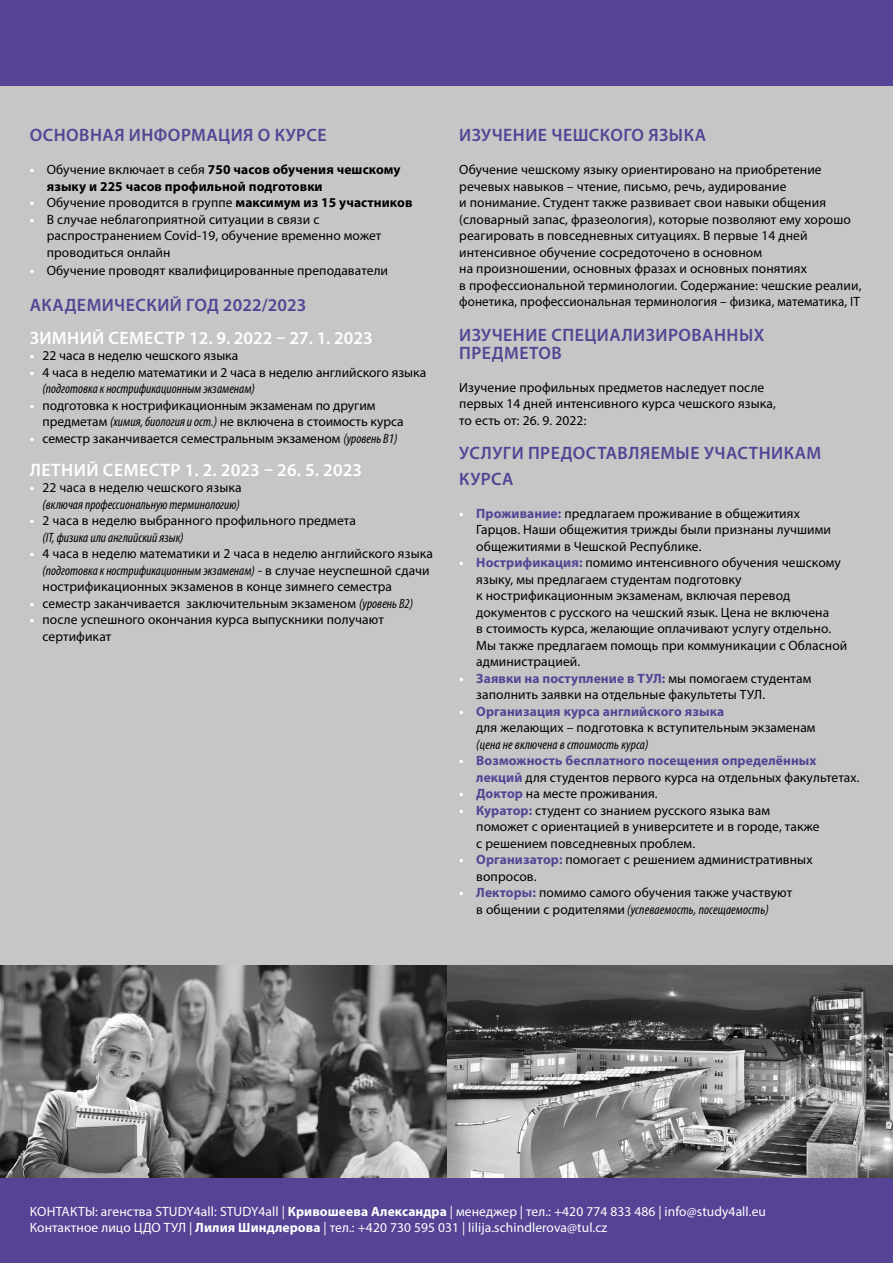
<style>
.page{position:relative;width:893px;height:1263px;background:#fff}
.page>*{position:absolute;margin:0;border:0;box-sizing:border-box;transform-origin:0 0}
.t1{font:600 18px/18px "Myriad Pro";letter-spacing:.03em;color:#554495}
.t2{font:600 18px "Myriad Pro";letter-spacing:.02em;color:#fff}
.t3{font:13.5px/16.5px "Myriad Pro";letter-spacing:.01em;color:#000}
.t4{font:13.5px/16.5px "Myriad Pro";letter-spacing:.01em;color:#fff}
.t5{font:700 13.5px/16.5px "Myriad Pro";letter-spacing:.01em;color:#554495}
.t6{font:italic condensed 13.5px/16.5px "Myriad Pro";color:#000;text-align:right}
.t7{font:700 13.5px/16.5px "Myriad Pro";letter-spacing:.01em;color:#000}
.s1{color:#fff}
.s2{font-weight:400}
.s3{font-weight:700;color:#fff}
.s4{font-weight:700}
.s5{font-style:italic;font-stretch:condensed}
.s6{font-weight:700;font-style:normal;font-stretch:normal;color:#fff}
.s7{font-style:normal;font-stretch:normal}
.s8{font-weight:700;color:#554495}
.s9{font-weight:400;color:#000}
</style>
<div class="page">
<div style="left:0;top:1178px;width:893px;height:85px;background:#554495"></div>
<div style="left:0;top:85px;width:893px;height:923px;background:#c6c6c6"></div>
<img style="left:0;top:965px;width:893px;height:213px">
<div style="left:0;top:0;width:893px;height:85px;background:#554495"></div>
<h1 class="t1" style="left:30px;top:126px;width:298px">ОСНОВНАЯ ИНФОРМАЦИЯ О КУРСЕ</h1>
<p class="t7" style="left:47px;top:161px;width:355px;text-indent:-17px"><span class="s1">•</span> <span class="s2">Обучение включает в себя</span> 750 часов обучения чешскому языку и 225 часов профильной подготовки</p>
<p class="t3" style="left:30px;top:194px;width:384px"><span class="s3">•</span> Обучение проводится в группе <span class="s4">максимум из 15 участников</span></p>
<p class="t3" style="left:47px;top:211px;width:336px;text-indent:-17px"><span class="s3">•</span> В случае неблагоприятной ситуации в связи с распространением Covid-19, обучение временно может проводиться онлайн</p>
<p class="t3" style="left:30px;top:262px;width:360px"><span class="s3">•</span> Обучение проводят квалифицированные преподаватели</p>
<h1 class="t1" style="left:30px;top:295px;width:278px">АКАДЕМИЧЕСКИЙ ГОД 2022/2023</h1>
<h1 class="t2" style="left:30px;top:326px;width:345px">ЗИМНИЙ СЕМЕСТР 12. 9. 2022 – 27. 1. 2023</h1>
<p class="t3" style="left:30px;top:347px;width:210px"><span class="s3">•</span> 22 часа в неделю чешского языка</p>
<p class="t3" style="left:43px;top:364px;width:385px;text-indent:-13px"><span class="s3">•</span> 4 часа в неделю математики и 2 часа в неделю английского языка <span class="s5">(подготовка к нострификационным экзаменам)</span></p>
<p class="t3" style="left:43px;top:397px;width:363px;text-indent:-13px"><span class="s3">•</span> подготовка к нострификационным экзаменам по другим предметам <span class="s5">(химия, биология и ост.)</span> не включена в стоимость курса</p>
<p class="t3" style="left:30px;top:430px;width:369px"><span class="s3">•</span> семестр заканчивается семестральным экзаменом <span class="s5">(уровень B1)</span></p>
<h1 class="t2" style="left:30px;top:458px;width:334px">ЛЕТНИЙ СЕМЕСТР 1. 2. 2023 – 26. 5. 2023</h1>
<p class="t6" style="left:30px;top:479px;width:213px"><span class="s6">•</span> <span class="s7">22 часа в неделю чешского языка </span>(включая профессиональную терминологию)</p>
<p class="t3" style="left:43px;top:512px;width:315px;text-indent:-13px"><span class="s3">•</span> 2 часа в неделю выбранного профильного предмета <span class="s5">(IT, физика или английский язык)</span></p>
<p class="t3" style="left:43px;top:545px;width:392px;text-indent:-13px"><span class="s3">•</span> 4 часа в неделю математики и 2 часа в неделю английского языка <span class="s5">(подготовка к нострификационным экзаменам)</span> - в случае неуспешной сдачи нострификационных экзаменов в конце зимнего семестра</p>
<p class="t3" style="left:30px;top:595px;width:385px"><span class="s3">•</span> семестр заканчивается заключительным экзаменом <span class="s5">(уровень B2)</span></p>
<p class="t3" style="left:43px;top:611px;width:343px;text-indent:-13px"><span class="s3">•</span> после успешного окончания курса выпускники получают сертификат</p>
<h1 class="t1" style="left:459px;top:126px;width:248px">ИЗУЧЕНИЕ ЧЕШСКОГО ЯЗЫКА</h1>
<p class="t3" style="left:459px;top:161px;width:404px">Обучение чешскому языку ориентировано на приобретение речевых навыков – чтение, письмо, речь, аудирование<br>и понимание. Студент также развивает свои навыки общения (словарный запас, фразеология), которые позволяют ему хорошо реагировать в повседневных ситуациях. В первые 14 дней интенсивное обучение сосредоточено в основном<br>на произношении, основных фразах и основных понятиях<br>в профессиональной терминологии. Содержание: чешские реалии, фонетика, профессиональная терминология – физика, математика, IT</p>
<h1 class="t1" style="left:459px;top:325px;width:307px">ИЗУЧЕНИЕ СПЕЦИАЛИЗИРОВАННЫХ<br>ПРЕДМЕТОВ</h1>
<p class="t3" style="left:459px;top:379px;width:318px">Изучение профильных предметов наследует после первых 14 дней интенсивного курса чешского языка, то есть от: 26. 9. 2022:</p>
<h1 class="t1" style="left:459px;top:440px;width:364px;line-height:25.5px">УСЛУГИ ПРЕДОСТАВЛЯЕМЫЕ УЧАСТНИКАМ<br>КУРСА</h1>
<p class="t3" style="left:476px;top:505px;width:356px;text-indent:-17px"><span class="s3">•</span> <span class="s8">Проживание:</span> предлагаем проживание в общежитиях<br>Гарцов. Наши общежития трижды были признаны лучшими общежитиями в Чешской Республике.</p>
<p class="t3" style="left:476px;top:554px;width:373px;text-indent:-17px"><span class="s3">•</span> <span class="s8">Нострификация:</span> помимо интенсивного обучения чешскому языку, мы предлагаем студентам подготовку<br>к нострификационным экзаменам, включая перевод документов с русского на чешский язык. Цена не включена<br>в стоимость курса, желающие оплачивают услугу отдельно.<br>Мы также предлагаем помощь при коммуникации с Обласной администрацией.</p>
<p class="t3" style="left:476px;top:670px;width:337px;text-indent:-17px"><span class="s3">•</span> <span class="s8">Заявки на поступление в ТУЛ:</span> мы помогаем студентам заполнить заявки на отдельные факультеты ТУЛ.</p>
<p class="t3" style="left:476px;top:703px;width:341px;text-indent:-17px"><span class="s3">•</span> <span class="s8">Организация курса английского языка<br></span>для желающих – подготовка к вступительным экзаменам</p>
<p class="t6" style="left:476px;top:736px;width:174px">(цена не включена в стоимость курса)</p>
<p class="t5" style="left:476px;top:752px;width:385px;text-indent:-17px"><span class="s1">•</span> Возможность бесплатного посещения определённых лекций <span class="s9">для студентов первого курса на отдельных факультетах.</span></p>
<p class="t3" style="left:459px;top:785px;width:200px"><span class="s3">•</span> <span class="s8">Доктор</span> на месте проживания.</p>
<p class="t3" style="left:476px;top:802px;width:345px;text-indent:-17px"><span class="s3">•</span> <span class="s8">Куратор:</span> студент со знанием русского языка вам поможет с ориентацией в университете и в городе, также с решением повседневных проблем.</p>
<p class="t3" style="left:476px;top:851px;width:338px;text-indent:-17px"><span class="s3">•</span> <span class="s8">Организатор:</span> помогает с решением административных вопросов.</p>
<p class="t3" style="left:459px;top:884px;width:334px;text-align:center"><span class="s3">•</span> <span class="s8">Лекторы:</span> помимо самого обучения также участвуют в общении с родителями <span class="s5">(успеваемость, посещаемость)</span></p>
<p class="t4" style="left:30px;top:1203px;width:738px">КОНТАКТЫ: агенства STUDY4all: STUDY4all | <span class="s4">Кривошеева Александра</span> | менеджер | тел.: +420 774 833 486 | info@study4all.eu<br>Контактное лицо ЦДО ТУЛ | <span class="s4">Лилия Шиндлерова</span> | тел.: +420 730 595 031 | lilija.schindlerova@tul.cz</p>
</div>
